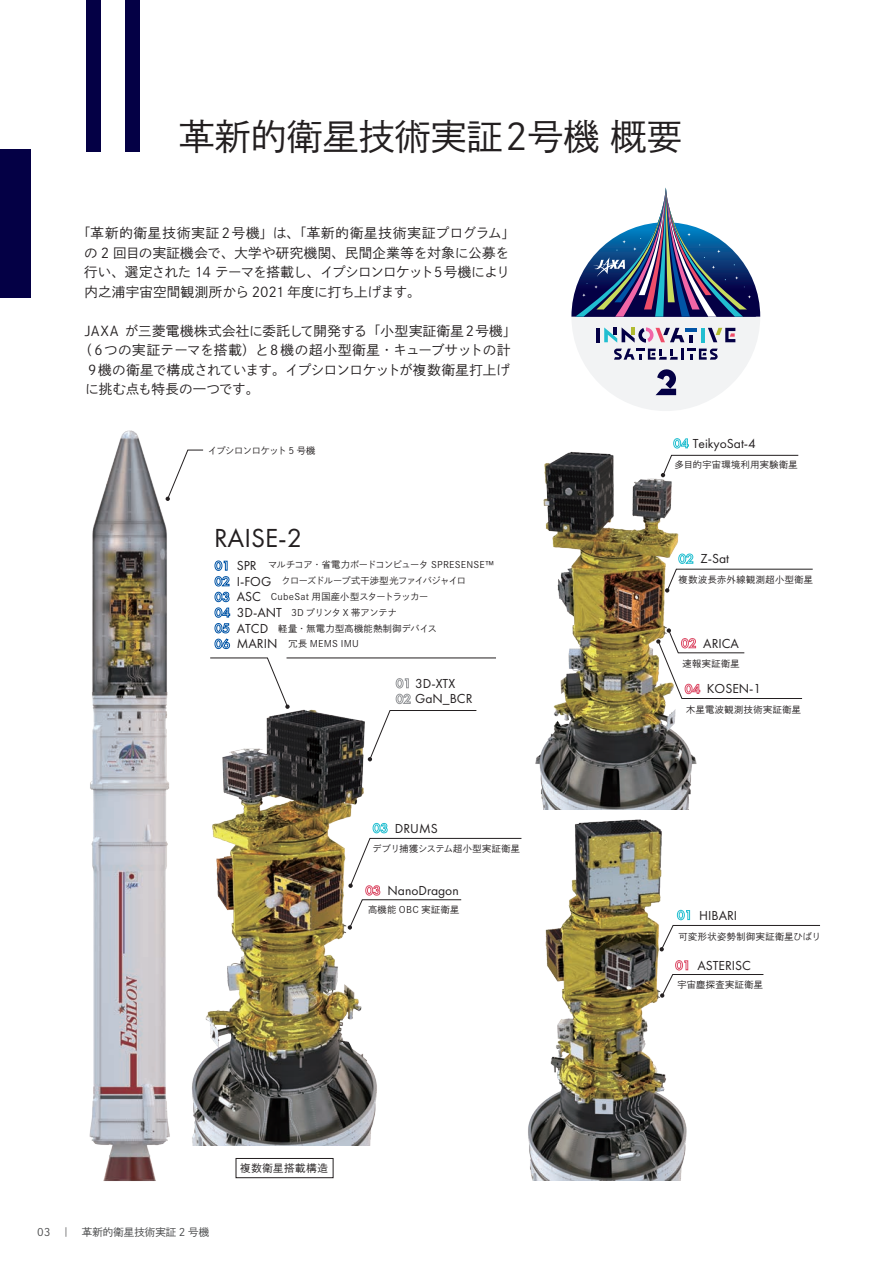
<style>
.page{position:relative;width:893px;height:1263px;background:#fff}
.page>*{position:absolute;margin:0;border:0;box-sizing:border-box;transform-origin:0 0}
.t1{font:36px "DNP Shuei Go Kin Std L";color:#231f20}
.t2{font:27.15px "Futura PT";color:#231f20}
.t3{font:13.5px/19.5px "DNP Shuei Go Kin Std L";letter-spacing:.005em;color:#231f20}
.t4{font:13.5px/15.6px "Futura PT";color:#231f20}
.t5{font:13.5px "DNP Shuei Go Kin Std L";letter-spacing:.025em;color:#231f20}
.t6{font:13.5px "DNP Shuei Go Kin Std L";letter-spacing:-.03em;color:#231f20}
.t7{font:13.5px "DNP Shuei Go Kin Std L";letter-spacing:-.015em;color:#231f20}
.t8{font:10.5px "DNP Shuei Go Kin Std L";color:#454647}
.t9{font:10.5px "DNP Shuei Go Kin Std L";letter-spacing:.055em;color:#231f20}
.t10{font:9.15px "DNP Shuei Go Kin Std L";letter-spacing:.025em;color:#231f20}
.t11{font:9.15px "DNP Shuei Go Kin Std L";letter-spacing:.05em;color:#231f20}
.t12{font:9.15px "DNP Shuei Go Kin Std L";letter-spacing:-.005em;color:#231f20}
.t13{font:9.15px "DNP Shuei Go Kin Std L";letter-spacing:-.06em;color:#231f20}
.t14{font:9.15px "DNP Shuei Go Kin Std L";letter-spacing:.045em;color:#231f20}
.t15{font:9.15px "DNP Shuei Go Kin Std L";letter-spacing:-.02em;color:#231f20}
.t16{font:9.15px "DNP Shuei Go Kin Std L";letter-spacing:-.035em;color:#231f20}
</style>
<div class="page">
<img style="left:528px;top:819px;width:159px;height:361px">
<div style="left:86px;top:0;width:14px;height:151px;background:#040045"></div>
<div style="left:125px;top:0;width:15px;height:151px;background:#040045"></div>
<div style="left:0;top:149px;width:31px;height:149px;background:#040045"></div>
<svg style="left:571px;top:188px;width:189px;height:223px"></svg>
<svg style="left:673px;top:438px;width:16px;height:10px"></svg>
<svg style="left:214px;top:560px;width:16px;height:26px"></svg>
<svg style="left:214px;top:592px;width:16px;height:57px"></svg>
<svg style="left:396px;top:678px;width:13px;height:10px"></svg>
<svg style="left:396px;top:694px;width:15px;height:10px"></svg>
<hr style="left:287px;top:658px;width:209px;height:1px;background:#231f20">
<svg style="left:210px;top:657px;width:80px;height:51px"></svg>
<svg style="left:378px;top:710px;width:99px;height:31px"></svg>
<svg style="left:173px;top:449px;width:31px;height:38px"></svg>
<svg style="left:378px;top:823px;width:144px;height:78px"></svg>
<svg style="left:659px;top:910px;width:161px;height:42px"></svg>
<svg style="left:697px;top:568px;width:116px;height:2px"></svg>
<svg style="left:660px;top:960px;width:104px;height:38px"></svg>
<svg style="left:697px;top:455px;width:102px;height:1px"></svg>
<img style="left:89px;top:430px;width:84px;height:751px">
<img style="left:535px;top:451px;width:162px;height:358px">
<img style="left:192px;top:708px;width:186px;height:437px">
<div style="left:236px;top:1158px;width:97px;height:20px;border:1px solid #231f20"></div>
<svg style="left:656px;top:628px;width:147px;height:71px"></svg>
<h1 class="t1" style="left:179px;top:112px;width:505px">革新的衛星技術実証2号機 概要</h1>
<p class="t3" style="left:84px;top:223px;width:432px;text-indent:-7px">「革新的衛星技術実証２号機」は、「革新的衛星技術実証プログラム」の 2 回目の実証機会で、大学や研究機関、民間企業等を対象に公募を行い、選定された 14 テーマを搭載し、イプシロンロケット５号機により内之浦宇宙空間観測所から 2021 年度に打ち上げます。</p>
<p class="t5" style="left:85px;top:322px;width:433px">JAXA が三菱電機株式会社に委託して開発する「小型実証衛星２号機」</p>
<p class="t3" style="left:78px;top:340px;width:434px">（６つの実証テーマを搭載）と８機の超小型衛星・キューブサットの計</p>
<p class="t6" style="left:85px;top:361px;width:426px">９機の衛星で構成されています。イプシロンロケットが複数衛星打上げ</p>
<p class="t7" style="left:86px;top:380px;width:175px">に挑む点も特長の一つです。</p>
<p class="t16" style="left:208px;top:444px;width:109px">イプシロンロケット 5 号機</p>
<h2 class="t2" style="left:214px;top:522px;width:90px">RAISE-2</h2>
<p class="t12" style="left:268px;top:559px;width:227px">マルチコア・省電力ボードコンピュータ SPRESENSE™</p>
<p class="t13" style="left:281px;top:575px;width:186px">クローズドループ式干渉型光ファイバジャイロ</p>
<p class="t10" style="left:271px;top:590px;width:159px">CubeSat 用国産小型スタートラッカー</p>
<p class="t15" style="left:291px;top:606px;width:107px">3D プリンタ X 帯アンテナ</p>
<p class="t10" style="left:278px;top:622px;width:160px">軽量・無電力型高機能熱制御デバイス</p>
<p class="t10" style="left:289px;top:638px;width:72px">冗長 MEMS IMU</p>
<p class="t4" style="left:237px;top:558px;width:47px">SPR<br>I-FOG<br>ASC<br>3D-ANT<br>ATCD<br>MARIN</p>
<p class="t4" style="left:415px;top:675px;width:59px">3D-XTX<br>GaN_BCR</p>
<p class="t4" style="left:395px;top:820px;width:44px">DRUMS</p>
<p class="t10" style="left:373px;top:842px;width:149px">デブリ捕獲システム超小型実証衛星</p>
<p class="t4" style="left:387px;top:883px;width:73px">NanoDragon</p>
<p class="t10" style="left:368px;top:904px;width:93px">高機能 OBC 実証衛星</p>
<p class="t8" style="left:37px;top:1225px;width:174px">03　｜　革新的衛星技術実証 2 号機</p>
<p class="t9" style="left:240px;top:1161px;width:89px">複数衛星搭載構造</p>
<p class="t4" style="left:693px;top:435px;width:65px">TeikyoSat-4</p>
<p class="t10" style="left:675px;top:458px;width:125px">多目的宇宙環境利用実験衛星</p>
<p class="t4" style="left:701px;top:551px;width:30px">Z-Sat</p>
<p class="t11" style="left:679px;top:573px;width:136px">複数波長赤外線観測超小型衛星</p>
<p class="t4" style="left:703px;top:635px;width:37px">ARICA</p>
<p class="t10" style="left:683px;top:657px;width:59px">速報実証衛星</p>
<p class="t4" style="left:707px;top:681px;width:56px">KOSEN-1</p>
<p class="t11" style="left:686px;top:703px;width:116px">木星電波観測技術実証衛星</p>
<p class="t4" style="left:699px;top:907px;width:40px">HIBARI</p>
<p class="t14" style="left:678px;top:930px;width:144px">可変形状姿勢制御実証衛星ひばり</p>
<p class="t4" style="left:697px;top:957px;width:55px">ASTERISC</p>
<p class="t11" style="left:677px;top:978px;width:87px">宇宙塵探査実証衛星</p>
</div>
